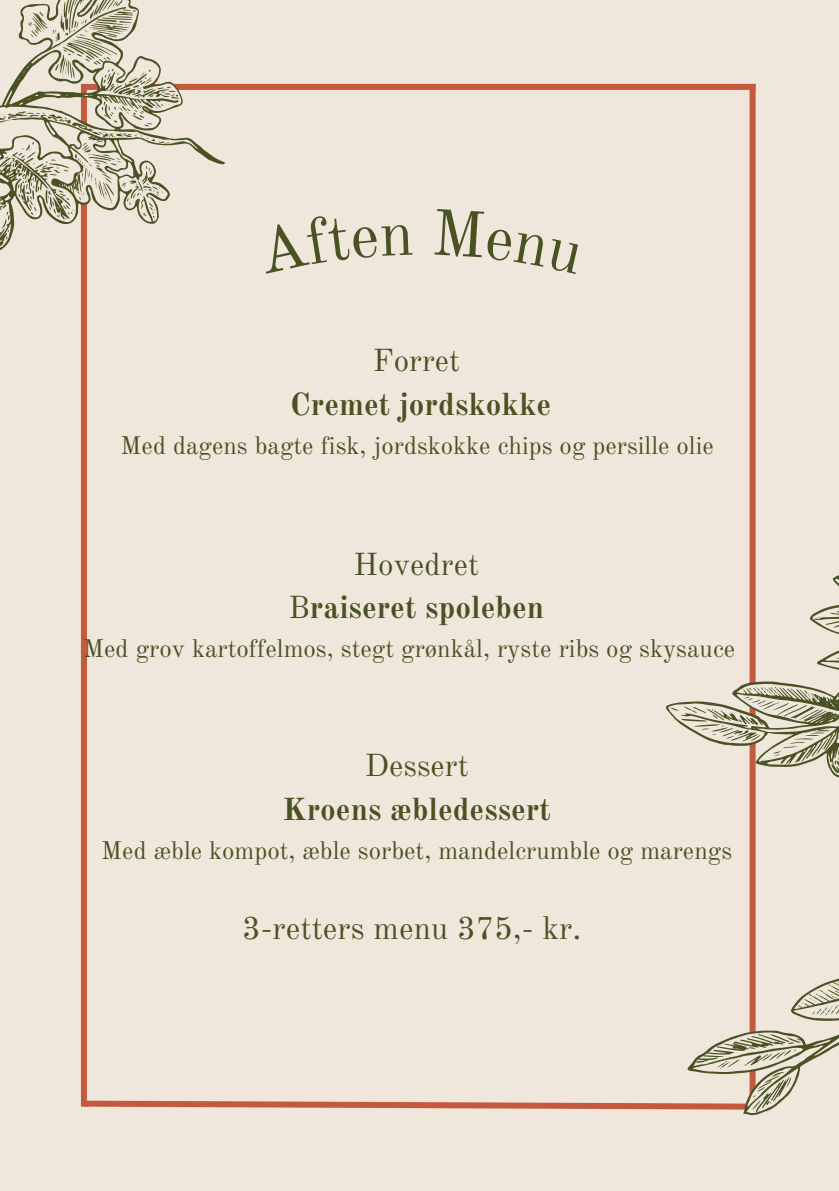
<style>
.page{position:relative;width:839px;height:1191px;background:#fff}
.page>*{position:absolute;margin:0;border:0;box-sizing:border-box;transform-origin:0 0}
.t1{font:32px "Old Standard";color:#495223}
.t2{font:700 31.2px "Old Standard";color:#495223}
.t3{font:31.2px "Old Standard";color:#495223}
.t4{font:25px "Old Standard";color:#495223}
.s1{font-weight:400}
</style>
<div class="page">
<div style="left:0;top:0;width:838px;height:1191px;background:#efe7db"></div>
<div style="left:81px;top:84px;width:6px;height:1023px;background:#c4593e"></div>
<div style="left:87px;top:84px;width:668px;height:6px;background:#c4593e"></div>
<svg style="left:81px;top:1100px;width:490px;height:9px"></svg>
<div style="left:749px;top:84px;width:6px;height:1023px;background:#c4593e"></div>
<svg style="left:0;top:0;width:292px;height:251px"></svg>
<svg style="left:571px;top:354px;width:267px;height:762px"></svg>
<svg style="left:256px;top:215px;width:36px;height:36px"></svg>
<p class="t3" style="left:372px;top:342px;width:89px">Forret</p>
<p class="t2" style="left:290px;top:385px;width:262px">Cremet jordskokke</p>
<p class="t4" style="left:121px;top:430px;width:594px">Med dagens bagte fisk, jordskokke chips og persille olie</p>
<p class="t3" style="left:353px;top:545px;width:127px">Hovedret</p>
<h2 class="t2" style="left:288px;top:589px;width:257px"><span class="s1">B</span>raiseret spoleben</h2>
<p class="t4" style="left:83px;top:634px;width:653px">Med grov kartoffelmos, stegt grønkål, ryste ribs og skysauce</p>
<p class="t3" style="left:365px;top:747px;width:105px">Dessert</p>
<p class="t2" style="left:282px;top:790px;width:270px">Kroens æbledessert</p>
<p class="t4" style="left:101px;top:835px;width:632px">Med æble kompot, æble sorbet, mandelcrumble og marengs</p>
<p class="t1" style="left:242px;top:909px;width:340px">3-retters menu 375,- kr.</p>
</div>
